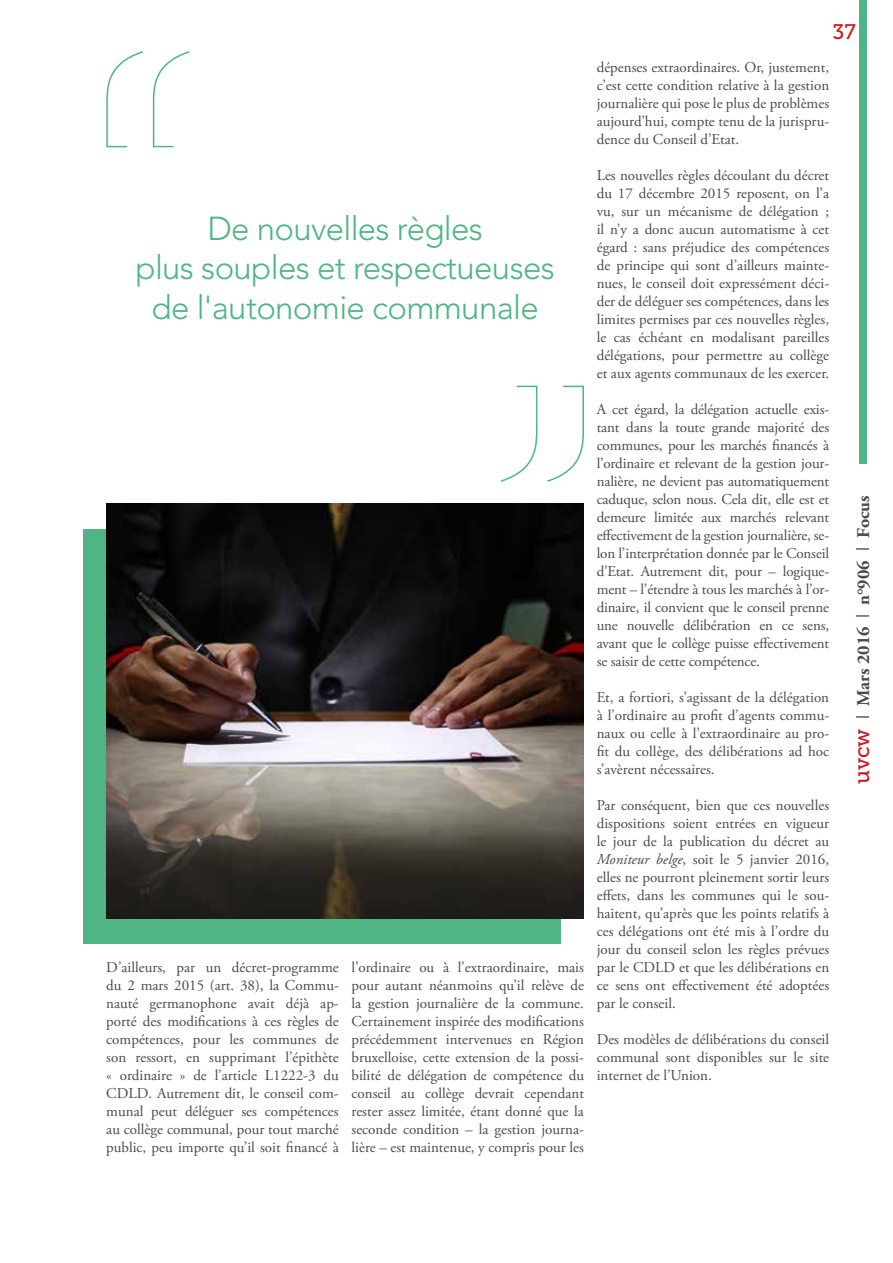
<style>
.page{position:relative;width:893px;height:1263px;background:#fff}
.page>*{position:absolute;margin:0;border:0;box-sizing:border-box;transform-origin:0 0}
.t1{font:300 33px/39.6px "Avenir LT Std";letter-spacing:-.02em;color:#4fb585;text-align:center}
.t2{font:21px "Museo Slab 500";color:#cd171a}
.t3{font:700 18px "Adobe Garamond Pro";color:#4a4a49}
.t4{font:15px/18px "Adobe Garamond Pro";color:#4a4a49;text-align:justify}
.s1{font-style:italic}
.s2{font-family:"Museo Slab 500";font-weight:400;font-size:21px;color:#cd171a}
.s3{font-family:"Century Gothic";font-weight:400}
</style>
<div class="page">
<div style="left:859px;top:0;width:7px;height:463px;background:#4fb585"></div>
<div style="left:83px;top:529px;width:478px;height:414px;background:#4fb585"></div>
<img style="left:106px;top:504px;width:478px;height:414px">
<svg style="left:152px;top:51px;width:38px;height:97px"></svg>
<svg style="left:106px;top:51px;width:37px;height:97px"></svg>
<svg style="left:500px;top:385px;width:38px;height:97px"></svg>
<svg style="left:547px;top:385px;width:37px;height:97px"></svg>
<h1 class="t1" style="left:135px;top:209px;width:421px">De nouvelles règles<br>plus souples et respectueuses de l'autonomie communale</h1>
<p class="t4" style="left:106px;top:959px;width:234px">D’ailleurs, par un décret-programme du 2 mars 2015 (art. 38), la Commu&shy;nauté germanophone avait déjà ap&shy;porté des modifications à ces règles de compétences, pour les communes de son ressort, en supprimant l’épithète « ordinaire » de l’article L1222-3 du CDLD. Autrement dit, le conseil com&shy;munal peut déléguer ses compétences au collège communal, pour tout marché public, peu importe qu’il soit financé à</p>
<p class="t4" style="left:351px;top:959px;width:234px">l’ordinaire ou à l’extraordinaire, mais pour autant néanmoins qu’il relève de la gestion journalière de la commune.<br>Certainement inspirée des modifications précédemment intervenues en Région bruxelloise, cette extension de la possi&shy;bilité de délégation de compétence du conseil au collège devrait cependant rester assez limitée, étant donné que la seconde condition – la gestion journa&shy;lière – est maintenue, y compris pour les</p>
<h2 class="t2" style="left:832px;top:20px;width:25px">37</h2>
<p class="t4" style="left:597px;top:59px;width:234px">dépenses extraordinaires. Or, justement, c’est cette condition relative à la gestion journalière qui pose le plus de problèmes aujourd’hui, compte tenu de la jurispru&shy;dence du Conseil d’Etat.</p>
<p class="t4" style="left:597px;top:167px;width:234px">Les nouvelles règles découlant du décret du 17 décembre 2015 reposent, on l’a vu, sur un mécanisme de délégation ; il n’y a donc aucun automatisme à cet égard : sans préjudice des compétences de principe qui sont d’ailleurs mainte&shy;nues, le conseil doit expressément déci&shy;der de déléguer ses compétences, dans les limites permises par ces nouvelles règles, le cas échéant en modalisant pareilles délégations, pour permettre au collège et aux agents communaux de les exercer.</p>
<p class="t4" style="left:597px;top:401px;width:234px">A cet égard, la délégation actuelle exis&shy;tant dans la toute grande majorité des communes, pour les marchés financés à l’ordinaire et relevant de la gestion jour&shy;nalière, ne devient pas automatiquement caduque, selon nous. Cela dit, elle est et demeure limitée aux marchés relevant effectivement de la gestion journalière, se&shy;lon l’interprétation donnée par le Conseil d’Etat. Autrement dit, pour – logique&shy;ment – l’étendre à tous les marchés à l’or&shy;dinaire, il convient que le conseil prenne une nouvelle délibération en ce sens, avant que le collège puisse effectivement se saisir de cette compétence.</p>
<p class="t4" style="left:597px;top:689px;width:234px">Et, a fortiori, s’agissant de la délégation à l’ordinaire au profit d’agents commu&shy;naux ou celle à l’extraordinaire au pro&shy;fit du collège, des délibérations ad hoc s’avèrent nécessaires.</p>
<p class="t4" style="left:597px;top:797px;width:234px">Par conséquent, bien que ces nouvelles dispositions soient entrées en vigueur le jour de la publication du décret au <span class="s1">Moniteur belge</span>, soit le 5 janvier 2016, elles ne pourront pleinement sortir leurs effets, dans les communes qui le sou&shy;haitent, qu’après que les points relatifs à ces délégations ont été mis à l’ordre du jour du conseil selon les règles prévues par le CDLD et que les délibérations en ce sens ont effectivement été adoptées par le conseil.</p>
<p class="t4" style="left:597px;top:1031px;width:234px">Des modèles de délibérations du conseil communal sont disponibles sur le site internet de l’Union.</p>
<p class="t3" style="left:853px;top:784px;width:290px;rotate:-90deg"><span class="s2">uvcw</span> <span class="s3">I</span> Mars 2016 <span class="s3">I</span> n°906 <span class="s3">I</span> Focus</p>
</div>
